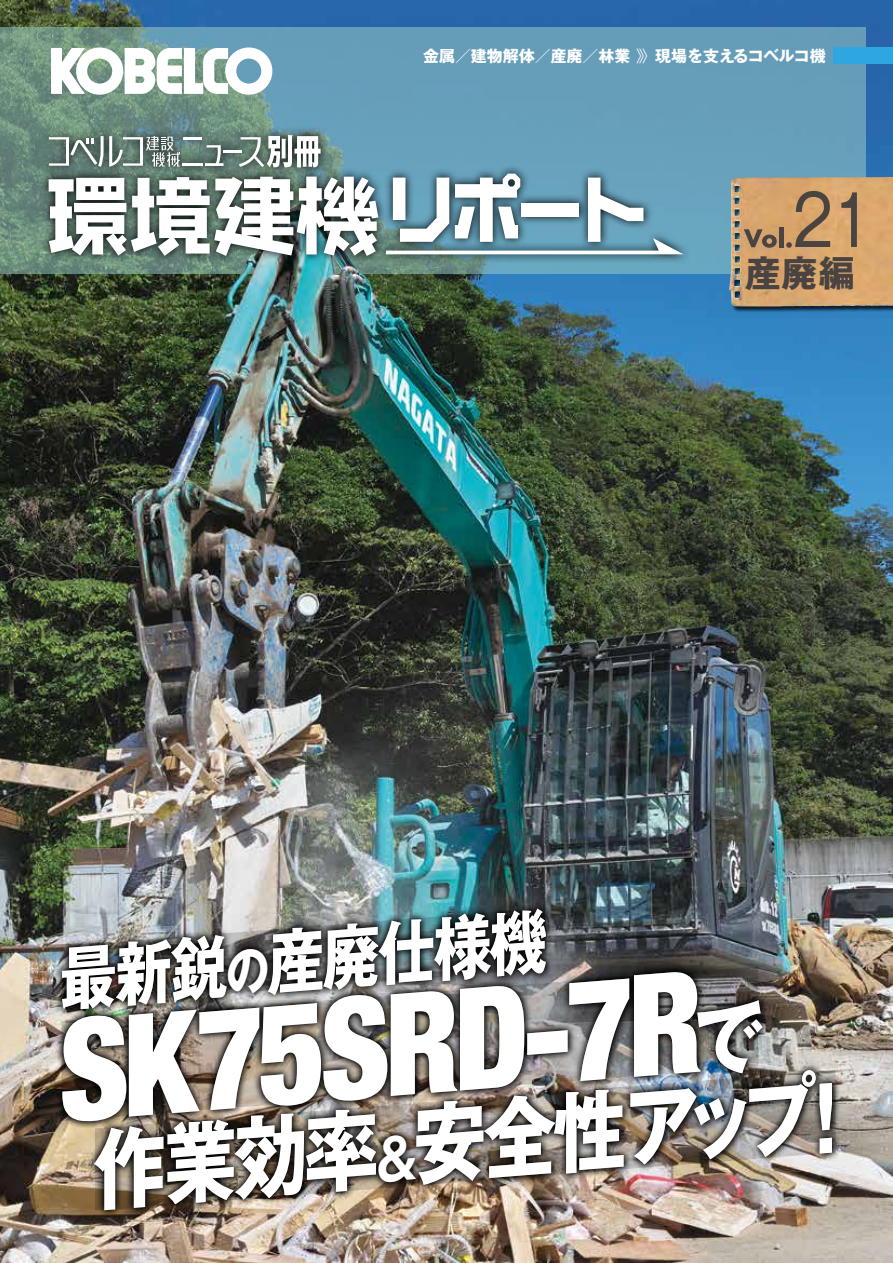
<style>
.page{position:relative;width:893px;height:1263px;background:#fff}
.page>*{position:absolute;margin:0;border:0;box-sizing:border-box;transform-origin:0 0}
.t1{font:900 condensed 141.6px "Helvetica Neue";color:#fff;scale:.92 1}
.t2{font:700 88.35px "Gothic MB101 Pr 6 N";color:#fff;scale:.83 1}
.t3{font:700 69.45px "Gothic MB101 Pr 6 N";color:#fff;scale:.83 1}
.t4{font:700 36.15px "Gothic MB101 Pr 6 N";color:#494441}
.t5{font:700 15.9px "Gothic MB101 Pr 6 N";color:#fff}
.s1{font-weight:300}
.s2{font-size:52.5px}
.s3{font-family:"Gothic MB101 Pr 6 N";font-weight:700;font-stretch:normal;font-size:79.05px}
.s4{font-size:55.35px}
</style>
<div class="page">
<img style="left:0;top:0;width:893px;height:1263px">
<img style="left:54px;top:902px;width:786px;height:316px">
<svg style="left:0;top:28px;width:865px;height:246px;background:#679bac"></svg>
<img style="left:227px;top:264px;width:149px;height:48px">
<div style="left:729px;top:177px;width:164px;height:135px;background:#000;opacity:.75"></div>
<img style="left:729px;top:177px;width:155px;height:129px">
<img style="left:744px;top:229px;width:19px;height:18px">
<img style="left:762px;top:235px;width:15px;height:13px">
<img style="left:779px;top:227px;width:4px;height:20px">
<svg style="left:51px;top:47px;width:221px;height:48px"></svg>
<div style="left:833px;top:47px;width:60px;height:17px;background:#2ea7e0"></div>
<svg style="left:40px;top:126px;width:651px;height:138px;background:#6494a1"></svg>
<svg style="left:49px;top:177px;width:329px;height:79px"></svg>
<svg style="left:386px;top:174px;width:298px;height:80px"></svg>
<hr style="left:223px;top:150px;width:19px;height:3px;background:#fff">
<svg style="left:239px;top:135px;width:82px;height:32px"></svg>
<svg style="left:49px;top:136px;width:175px;height:31px"></svg>
<svg style="left:786px;top:191px;width:71px;height:57px;background:#b18a60"></svg>
<p class="t5" style="left:423px;top:43px;width:404px">金属／建物解体／産廃／林業 <span class="s1">〉〉〉</span>現場を支えるコベルコ機</p>
<h3 class="t4" style="left:745px;top:243px;width:111px">産廃編</h3>
<h3 class="t3" style="left:52px;top:924px;width:591px;rotate:-5deg">最新鋭<span class="s2">の</span>産廃仕様機</h3>
<h1 class="t1" style="left:45px;top:958px;width:771px;rotate:-5deg">SK75SRD-7R<span class="s3">で</span></h1>
<h2 class="t2" style="left:85px;top:1101px;width:930px;rotate:-5deg">作業効率<span class="s4">&amp;</span>安全性アップ！</h2>
</div>
